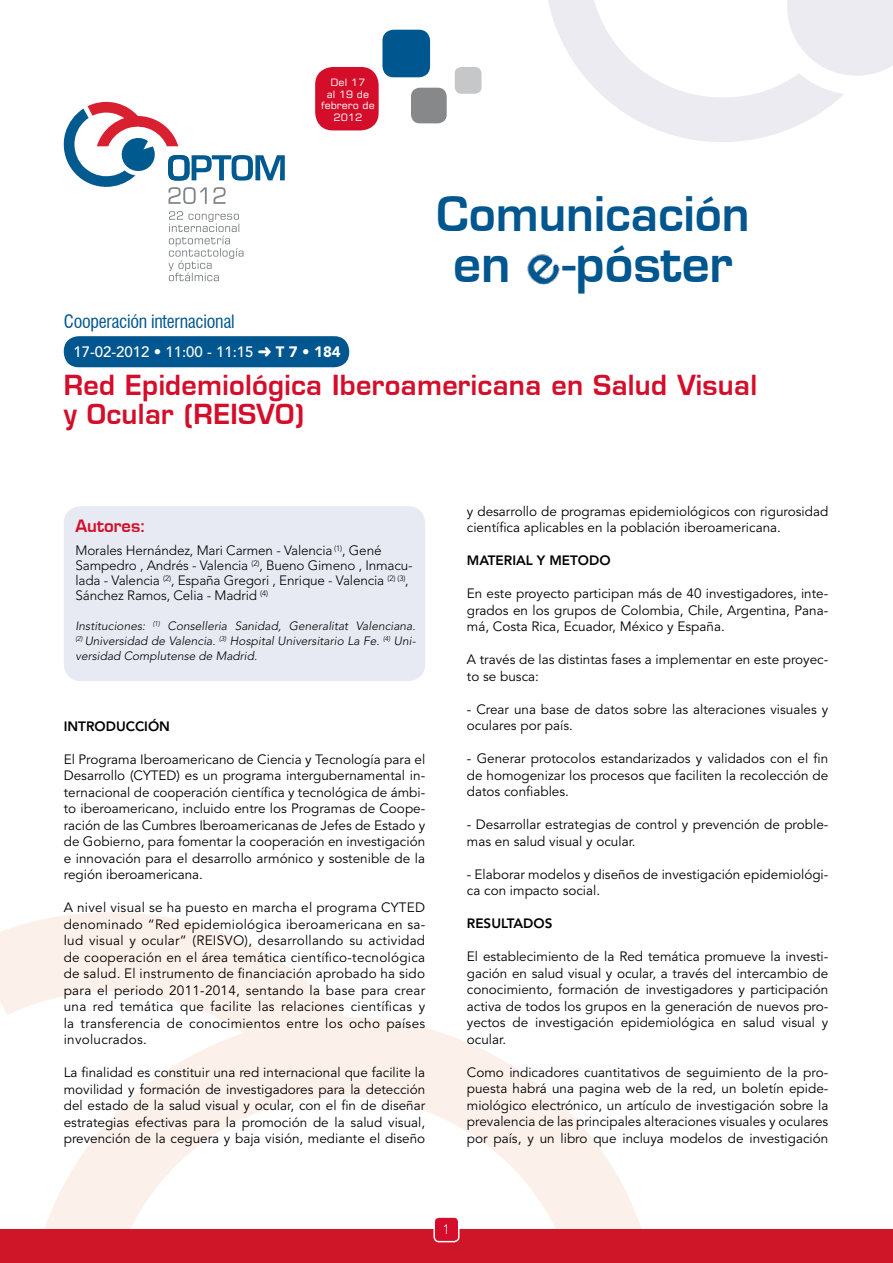
<style>
.page{position:relative;width:893px;height:1263px;background:#fff}
.page>*{position:absolute;margin:0;border:0;box-sizing:border-box;transform-origin:0 0}
.t1{font:49.2px "Square 721 Dm Normal";color:#00568e}
.t2{font:46.5px "Square 721 Dm Normal";color:#00568e}
.t3{font:27px/28.5px "Square 721 Dm Normal";letter-spacing:.01em;color:#d40e2a}
.t4{font:condensed 18px "Swiss 721 BT";letter-spacing:-.015em;color:#00568e}
.t5{font:16.65px "Square 721 Dm Normal";color:#d40e2a}
.t6{font:500 15px "Avenir";color:#fff}
.t7{font:13.5px/16.5px "Avenir";color:#000;text-align:justify}
.t8{font:300 13.5px/15px "Avenir";letter-spacing:-.01em;color:#000}
.t9{font:800 13.5px "Avenir";color:#000}
.t10{font:300 13.5px "Avenir";color:#fff}
.t11{font:italic 300 12px/15px "Avenir";color:#000;text-align:justify}
.t12{font:10.2px/11.7px "Square 721";color:#fff;text-align:center;scale:1.05 1}
.s1{font-weight:900}
</style>
<div class="page">
<svg style="left:548px;top:0;width:345px;height:142px"></svg>
<svg style="left:0;top:912px;width:642px;height:317px"></svg>
<div style="left:0;top:1229px;width:893px;height:34px;background:#ce1628"></div>
<svg style="left:64px;top:102px;width:221px;height:102px"></svg>
<svg style="left:168px;top:211px;width:76px;height:70px"></svg>
<div style="left:64px;top:506px;width:361px;height:175px;background:#e7eaf2;border-radius:17px"></div>
<div style="left:64px;top:336px;width:285px;height:31px;background:#00568e;border-radius:15px"></div>
<div style="left:315px;top:67px;width:64px;height:63px;background:#d40e2a;border-radius:18px"></div>
<div style="left:382px;top:30px;width:48px;height:47px;background:#00568e;border-radius:11px"></div>
<div style="left:411px;top:88px;width:36px;height:35px;background:#87888a;border-radius:9px"></div>
<div style="left:455px;top:67px;width:26px;height:27px;background:#c6c7c8;border-radius:7px"></div>
<div style="left:434px;top:1217px;width:25px;height:24px;background:#d40e2a;border-radius:5px"></div>
<div style="left:433px;top:1216px;width:26px;height:26px;border:1px solid #fff;border-radius:5px"></div>
<img style="left:527px;top:254px;width:33px;height:31px">
<h3 class="t4" style="left:64px;top:311px;width:172px">Cooperación internacional</h3>
<p class="t12" style="left:321px;top:76px;width:53px">Del 17<br>al 19 de febrero de<br>2012</p>
<p class="t6" style="left:73px;top:343px;width:269px">17-02-2012 • 11:00 - 11:15 ➜ <span class="s1">T 7 • 184</span></p>
<h2 class="t2" style="left:436px;top:185px;width:315px">Comunicación</h2>
<h1 class="t1" style="left:453px;top:233px;width:281px">en -póster</h1>
<h3 class="t3" style="left:64px;top:370px;width:695px">Red Epidemiológica Iberoamericana en Salud Visual y Ocular (REISVO)</h3>
<p class="t5" style="left:75px;top:515px;width:72px">Autores:</p>
<p class="t8" style="left:75px;top:543px;width:339px">Morales Hernández, Mari Carmen - Valencia <sup>(1)</sup>, Gené Sampedro , Andrés - Valencia <sup>(2)</sup>, Bueno Gimeno , Inmacu&shy;lada - Valencia <sup>(2)</sup>, España Gregori , Enrique - Valencia <sup>(2)</sup> <sup>(3)</sup>, Sánchez Ramos, Celia - Madrid <sup>(4)</sup></p>
<p class="t11" style="left:75px;top:618px;width:342px">Instituciones: <sup>(1)</sup> Conselleria Sanidad, Generalitat Valenciana. <sup>(2)</sup> Universidad de Valencia. <sup>(3)</sup> Hospital Universitario La Fe. <sup>(4)</sup> Uni&shy;versidad Complutense de Madrid.</p>
<p class="t9" style="left:64px;top:718px;width:108px">INTRODUCCIÓN</p>
<p class="t7" style="left:64px;top:751px;width:363px">El Programa Iberoamericano de Ciencia y Tecnología para el Desarrollo (CYTED) es un programa intergubernamental in&shy;ternacional de cooperación científica y tecnológica de ámbi&shy;to iberoamericano, incluido entre los Programas de Coope&shy;ración de las Cumbres Iberoamericanas de Jefes de Estado y de Gobierno, para fomentar la cooperación en investigación e innovación para el desarrollo armónico y sostenible de la región iberoamericana.</p>
<p class="t7" style="left:64px;top:899px;width:363px">A nivel visual se ha puesto en marcha el programa CYTED denominado “Red epidemiológica iberoamericana en sa&shy;lud visual y ocular” (REISVO), desarrollando su actividad de cooperación en el área temática científico-tecnológica de salud. El instrumento de financiación aprobado ha sido para el periodo 2011-2014, sentando la base para crear una red temática que facilite las relaciones científicas y la transferencia de conocimientos entre los ocho países involucrados.</p>
<p class="t7" style="left:64px;top:1064px;width:363px">La finalidad es constituir una red internacional que facilite la movilidad y formación de investigadores para la detección del estado de la salud visual y ocular, con el fin de diseñar estrategias efectivas para la promoción de la salud visual, prevención de la ceguera y baja visión, mediante el diseño</p>
<p class="t7" style="left:467px;top:503px;width:363px">y desarrollo de programas epidemiológicos con rigurosidad científica aplicables en la población iberoamericana.</p>
<p class="t9" style="left:467px;top:553px;width:145px">MATERIAL Y METODO</p>
<p class="t7" style="left:467px;top:586px;width:363px">En este proyecto participan más de 40 investigadores, inte&shy;grados en los grupos de Colombia, Chile, Argentina, Pana&shy;má, Costa Rica, Ecuador, México y España.</p>
<p class="t7" style="left:467px;top:652px;width:363px">A través de las distintas fases a implementar en este proyec&shy;to se busca:</p>
<p class="t7" style="left:467px;top:701px;width:363px">- Crear una base de datos sobre las alteraciones visuales y oculares por país.</p>
<p class="t7" style="left:467px;top:751px;width:363px">- Generar protocolos estandarizados y validados con el fin de homogenizar los procesos que faciliten la recolección de datos confiables.</p>
<p class="t7" style="left:467px;top:817px;width:363px">- Desarrollar estrategias de control y prevención de proble&shy;mas en salud visual y ocular.</p>
<p class="t7" style="left:467px;top:866px;width:363px">- Elaborar modelos y diseños de investigación epidemiológi&shy;ca con impacto social.</p>
<p class="t9" style="left:467px;top:916px;width:87px">RESULTADOS</p>
<p class="t7" style="left:467px;top:949px;width:363px">El establecimiento de la Red temática promueve la investi&shy;gación en salud visual y ocular, a través del intercambio de conocimiento, formación de investigadores y participación activa de todos los grupos en la generación de nuevos pro&shy;yectos de investigación epidemiológica en salud visual y ocular.</p>
<p class="t7" style="left:467px;top:1064px;width:363px">Como indicadores cuantitativos de seguimiento de la pro&shy;puesta habrá una pagina web de la red, un boletín epide&shy;miológico electrónico, un artículo de investigación sobre la prevalencia de las principales alteraciones visuales y oculares por país, y un libro que incluya modelos de investigación</p>
<p class="t10" style="left:443px;top:1222px;width:9px">1</p>
</div>
